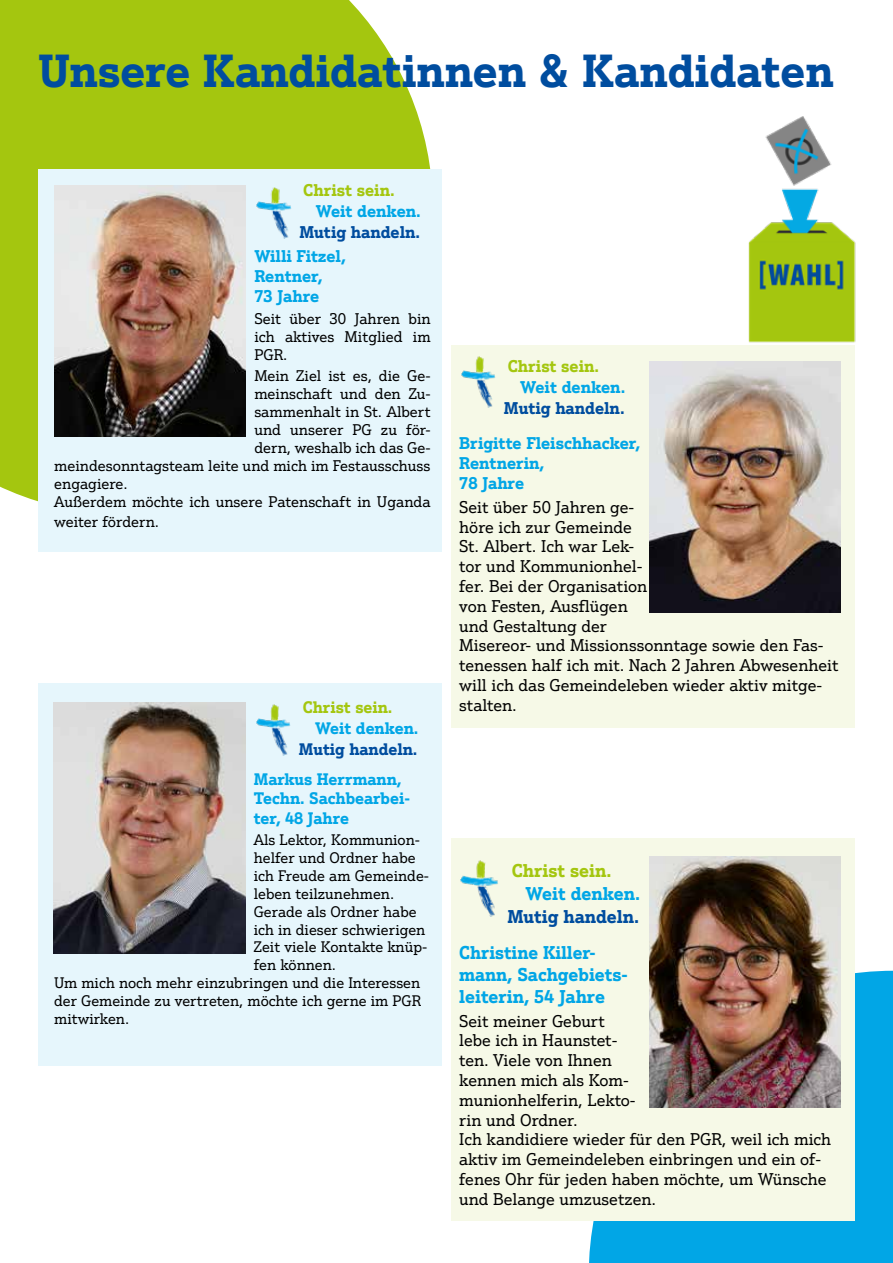
<style>
.page{position:relative;width:893px;height:1263px;background:#fff}
.page>*{position:absolute;margin:0;border:0;box-sizing:border-box;transform-origin:0 0}
.t1{font:700 45px "Justus Pro";color:#004d9f}
.t2{font:700 18px/21.6px "Justus Pro";color:#01a6e6}
.t3{font:700 18px "Justus Pro";color:#004d9f}
.t4{font:700 18px "Justus Pro";color:#a4c60f}
.t5{font:16.5px/19.8px "Justus Pro";color:#000}
.t6{font:700 16.5px/19.8px "Justus Pro";color:#01a6e6}
.t7{font:700 16.5px "Justus Pro";color:#004d9f}
.t8{font:700 16.5px "Justus Pro";color:#a4c60f}
.t9{font:700 16.2px/19.5px "Justus Pro";color:#01a6e6}
.t10{font:700 16.2px "Justus Pro";color:#004d9f}
.t11{font:700 16.2px "Justus Pro";color:#a4c60f}
.t12{font:15px/18px "Justus Pro";color:#000;text-align:justify}
.t13{font:14.85px "Justus Pro";color:#000}
</style>
<div class="page">
<div style="left:589px;top:971px;width:304px;height:292px;background:#01a6e6"></div>
<div style="left:0;top:0;width:431px;height:502px;background:#a4c60f"></div>
<div style="left:38px;top:169px;width:404px;height:383px;background:#e6f6fc"></div>
<img style="left:54px;top:185px;width:192px;height:251px">
<img style="left:257px;top:187px;width:34px;height:51px">
<div style="left:38px;top:684px;width:404px;height:382px;background:#e6f6fc"></div>
<img style="left:54px;top:703px;width:191px;height:251px">
<img style="left:256px;top:705px;width:35px;height:51px">
<div style="left:451px;top:345px;width:404px;height:383px;background:#f6f9e7"></div>
<img style="left:649px;top:361px;width:192px;height:251px">
<img style="left:461px;top:357px;width:35px;height:51px">
<div style="left:451px;top:838px;width:404px;height:383px;background:#f6f9e7"></div>
<img style="left:649px;top:856px;width:191px;height:251px">
<img style="left:460px;top:860px;width:38px;height:57px">
<img style="left:737px;top:116px;width:119px;height:230px">
<h1 class="t1" style="left:38px;top:41px;width:797px">Unsere Kandidatinnen &amp; Kandidaten</h1>
<p class="t8" style="left:303px;top:179px;width:93px">Christ sein.</p>
<p class="t6" style="left:316px;top:200px;width:107px">Weit denken.</p>
<p class="t7" style="left:299px;top:221px;width:122px">Mutig handeln.</p>
<p class="t6" style="left:254px;top:246px;width:93px">Willi Fitzel,<br>Rentner,<br>73 Jahre</p>
<p class="t12" style="left:254px;top:309px;width:178px">Seit über 30 Jahren bin ich aktives Mitglied im PGR.</p>
<p class="t12" style="left:254px;top:367px;width:178px">Mein Ziel ist es, die Ge-</p>
<p class="t12" style="left:254px;top:385px;width:178px">meinschaft und den Zu-</p>
<p class="t12" style="left:254px;top:403px;width:178px">sammenhalt in St. Albert</p>
<p class="t12" style="left:254px;top:421px;width:178px">und unserer PG zu för-</p>
<p class="t12" style="left:254px;top:439px;width:178px">dern, weshalb ich das Ge-</p>
<p class="t12" style="left:54px;top:457px;width:378px">meindesonntagsteam leite und mich im Festausschuss</p>
<p class="t12" style="left:54px;top:475px;width:75px">engagiere.</p>
<p class="t12" style="left:54px;top:493px;width:378px">Außerdem möchte ich unsere Patenschaft in Uganda</p>
<p class="t12" style="left:54px;top:512px;width:106px">weiter fördern.</p>
<p class="t11" style="left:303px;top:697px;width:91px">Christ sein.</p>
<p class="t9" style="left:315px;top:718px;width:105px">Weit denken.</p>
<p class="t10" style="left:299px;top:739px;width:120px">Mutig handeln.</p>
<p class="t9" style="left:254px;top:769px;width:158px">Markus Herrmann,<br>Techn. Sachbearbei&shy;ter, 48 Jahre</p>
<p class="t13" style="left:254px;top:831px;width:168px">Als Lektor, Kommunion-</p>
<p class="t13" style="left:254px;top:849px;width:163px">helfer und Ordner habe</p>
<p class="t13" style="left:254px;top:866px;width:177px">ich Freude am Gemeinde-</p>
<p class="t13" style="left:254px;top:884px;width:142px">leben teilzunehmen.</p>
<p class="t13" style="left:254px;top:902px;width:164px">Gerade als Ordner habe</p>
<p class="t13" style="left:254px;top:920px;width:173px">ich in dieser schwierigen</p>
<p class="t13" style="left:254px;top:938px;width:175px">Zeit viele Kontakte knüp-</p>
<p class="t13" style="left:254px;top:955px;width:84px">fen können.</p>
<p class="t13" style="left:54px;top:973px;width:368px">Um mich noch mehr einzubringen und die Interessen</p>
<p class="t13" style="left:54px;top:991px;width:369px">der Gemeinde zu vertreten, möchte ich gerne im PGR</p>
<p class="t13" style="left:54px;top:1009px;width:76px">mitwirken.</p>
<p class="t8" style="left:508px;top:355px;width:93px">Christ sein.</p>
<p class="t6" style="left:520px;top:377px;width:107px">Weit denken.</p>
<p class="t7" style="left:504px;top:397px;width:122px">Mutig handeln.</p>
<p class="t6" style="left:459px;top:433px;width:182px">Brigitte Fleischhacker,<br>Rentnerin,<br>78 Jahre</p>
<p class="t5" style="left:459px;top:497px;width:381px">Seit über 50 Jahren ge-<br>höre ich zur Gemeinde<br>St. Albert. Ich war Lek-<br>tor und Kommunionhel-<br>fer. Bei der Organisation<br>von Festen, Ausflügen<br>und Gestaltung der<br>Misereor- und Missionssonntage sowie den Fas&shy;tenessen half ich mit. Nach 2 Jahren Abwesenheit will ich das Gemeindeleben wieder aktiv mitge&shy;stalten.</p>
<p class="t4" style="left:512px;top:859px;width:101px">Christ sein.</p>
<p class="t2" style="left:525px;top:882px;width:116px">Weit denken.</p>
<p class="t3" style="left:507px;top:905px;width:133px">Mutig handeln.</p>
<p class="t2" style="left:459px;top:942px;width:170px">Christine Killer&shy;mann, Sachgebiets&shy;leiterin, 54 Jahre</p>
<p class="t5" style="left:459px;top:1010px;width:373px">Seit meiner Geburt<br>lebe ich in Haunstet-<br>ten. Viele von Ihnen<br>kennen mich als Kom-<br>munionhelferin, Lekto-<br>rin und Ordner.<br>Ich kandidiere wieder für den PGR, weil ich mich aktiv im Gemeindeleben einbringen und ein of&shy;fenes Ohr für jeden haben möchte, um Wünsche und Belange umzusetzen.</p>
</div>
